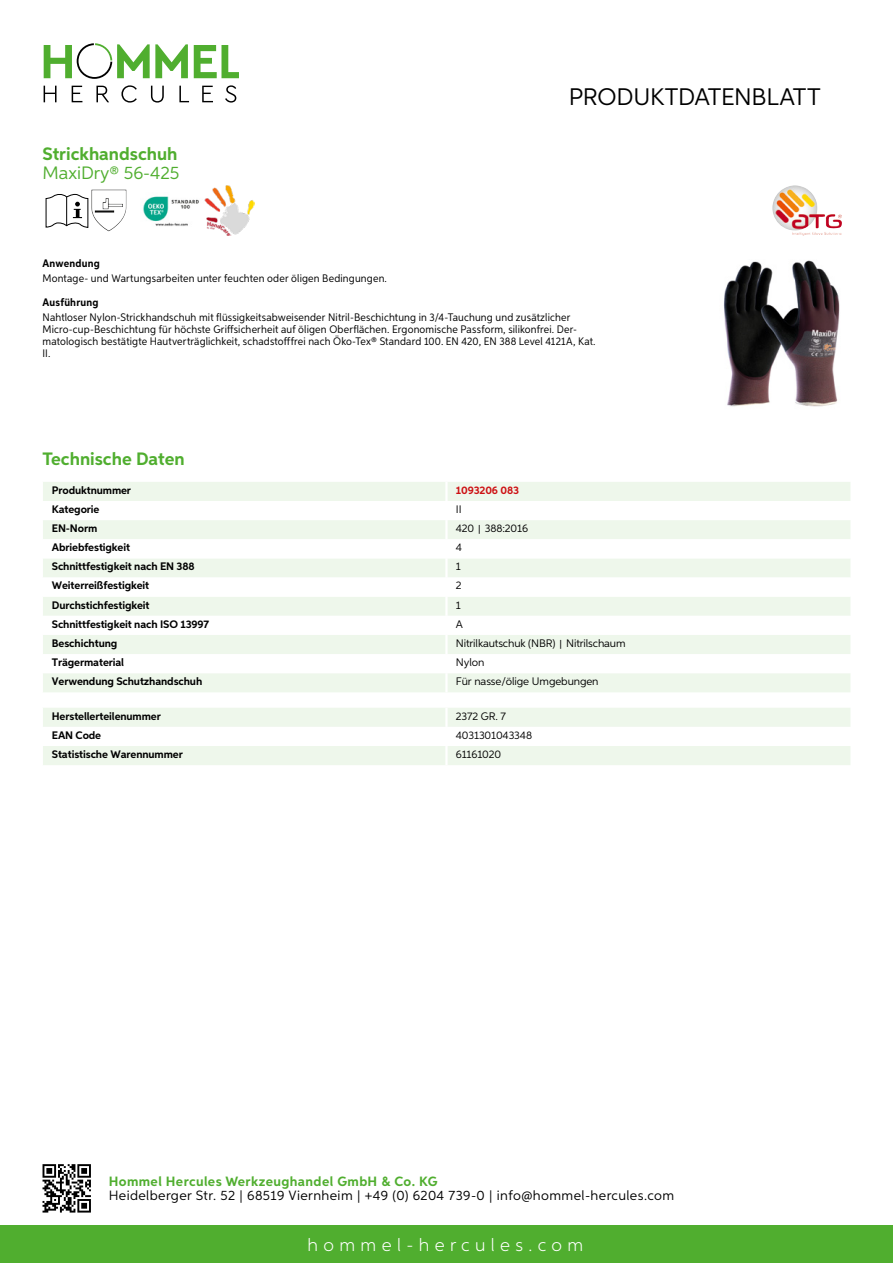
<style>
.page{position:relative;width:893px;height:1263px;background:#fff}
.page>*{position:absolute;margin:0;border:0;box-sizing:border-box;transform-origin:0 0}
.t1{font:24px "Aspira";letter-spacing:-.01em;color:#000}
.t2{font:700 18px "Aspira";color:#50ae2f}
.t3{font:300 18px "Aspira";letter-spacing:.3em;color:#fff}
.t4{font:18px "Aspira";color:#50ae2f}
.t5{font:13.5px "Aspira";letter-spacing:.03em;color:#000}
.t6{font:700 13.5px "Aspira";letter-spacing:.03em;color:#50ae2f}
.t7{font:10.95px/12px "Aspira Nar";letter-spacing:.015em;color:#000}
.t8{font:700 10.95px "Aspira";letter-spacing:-.01em;color:#000}
.t9{font:10.95px "Aspira";letter-spacing:-.01em;color:#000}
.t10{font:700 10.95px "Aspira Nar";letter-spacing:.02em;color:#000}
.t11{font:700 10.95px "Aspira";letter-spacing:-.01em;color:#cd1013}
.s1{font-family:"Wuerth Global";font-size:10.5px}
</style>
<div class="page">
<div style="left:0;top:1226px;width:893px;height:37px;background:#50ae2f"></div>
<svg style="left:43px;top:1164px;width:48px;height:48px"></svg>
<svg style="left:194px;top:45px;width:45px;height:33px"></svg>
<svg style="left:44px;top:43px;width:144px;height:36px"></svg>
<svg style="left:44px;top:86px;width:13px;height:16px"></svg>
<svg style="left:72px;top:86px;width:10px;height:16px"></svg>
<svg style="left:96px;top:86px;width:13px;height:16px"></svg>
<svg style="left:121px;top:85px;width:16px;height:18px"></svg>
<svg style="left:151px;top:86px;width:13px;height:17px"></svg>
<svg style="left:179px;top:86px;width:10px;height:16px"></svg>
<svg style="left:202px;top:86px;width:11px;height:16px"></svg>
<svg style="left:225px;top:85px;width:11px;height:18px"></svg>
<div style="left:43px;top:482px;width:807px;height:210px;background:#eef7eb"></div>
<svg style="left:43px;top:501px;width:807px;height:172px"></svg>
<hr style="left:445px;top:482px;width:3px;height:19px;background:#fff">
<hr style="left:445px;top:501px;width:3px;height:19px;background:#fff">
<hr style="left:445px;top:520px;width:3px;height:19px;background:#fff">
<hr style="left:445px;top:539px;width:3px;height:19px;background:#fff">
<hr style="left:445px;top:558px;width:3px;height:19px;background:#fff">
<hr style="left:445px;top:577px;width:3px;height:20px;background:#fff">
<hr style="left:445px;top:597px;width:3px;height:19px;background:#fff">
<hr style="left:445px;top:616px;width:3px;height:19px;background:#fff">
<hr style="left:445px;top:635px;width:3px;height:19px;background:#fff">
<hr style="left:445px;top:654px;width:3px;height:19px;background:#fff">
<hr style="left:445px;top:673px;width:3px;height:19px;background:#fff">
<svg style="left:43px;top:708px;width:807px;height:57px"></svg>
<hr style="left:445px;top:746px;width:3px;height:19px;background:#fff">
<svg style="left:46px;top:193px;width:42px;height:35px"></svg>
<img style="left:91px;top:189px;width:8px;height:35px">
<img style="left:143px;top:196px;width:56px;height:30px">
<img style="left:204px;top:185px;width:50px;height:50px">
<img style="left:723px;top:260px;width:117px;height:147px">
<img style="left:772px;top:185px;width:70px;height:50px">
<h2 class="t2" style="left:43px;top:142px;width:137px">Strickhandschuh</h2>
<h2 class="t4" style="left:43px;top:162px;width:138px">MaxiDry® 56-425</h2>
<h1 class="t1" style="left:569px;top:82px;width:253px">Produktdatenblatt</h1>
<p class="t10" style="left:43px;top:257px;width:59px">Anwendung</p>
<p class="t7" style="left:43px;top:273px;width:346px">Montage- und Wartungsarbeiten unter feuchten oder öligen Bedingungen.</p>
<p class="t10" style="left:43px;top:295px;width:58px">Ausführung</p>
<p class="t7" style="left:43px;top:311px;width:555px">Nahtloser Nylon-Strickhandschuh mit flüssigkeitsabweisender Nitril-Beschichtung in 3/4-Tauchung und zusätzlicher Micro-cup-Beschichtung für höchste Griffsicherheit auf öligen Oberflächen. Ergonomische Passform, silikonfrei. Der&shy;matologisch bestätigte Hautverträglichkeit, schadstofffrei nach Öko-Tex® Standard 100. EN 420, EN 388 Level 4121A, Kat.<br>II.</p>
<h2 class="t2" style="left:43px;top:448px;width:144px">Technische Daten</h2>
<p class="t8" style="left:52px;top:483px;width:81px">Produktnummer</p>
<p class="t11" style="left:456px;top:483px;width:65px">1093206 083</p>
<p class="t8" style="left:52px;top:502px;width:49px">Kategorie</p>
<p class="t9" style="left:456px;top:502px;width:7px">II</p>
<p class="t8" style="left:52px;top:521px;width:47px">EN-Norm</p>
<p class="t9" style="left:456px;top:522px;width:74px">420 <span class="s1">|</span> 388:2016</p>
<p class="t8" style="left:52px;top:541px;width:80px">Abriebfestigkeit</p>
<p class="t9" style="left:456px;top:541px;width:8px">4</p>
<p class="t8" style="left:52px;top:560px;width:144px">Schnittfestigkeit nach EN 388</p>
<p class="t9" style="left:456px;top:560px;width:7px">1</p>
<p class="t8" style="left:52px;top:579px;width:99px">Weiterreißfestigkeit</p>
<p class="t9" style="left:456px;top:579px;width:7px">2</p>
<p class="t8" style="left:52px;top:598px;width:99px">Durchstichfestigkeit</p>
<p class="t9" style="left:456px;top:598px;width:7px">1</p>
<p class="t8" style="left:52px;top:617px;width:159px">Schnittfestigkeit nach ISO 13997</p>
<p class="t9" style="left:456px;top:617px;width:8px">A</p>
<p class="t8" style="left:52px;top:636px;width:67px">Beschichtung</p>
<p class="t9" style="left:456px;top:636px;width:83px">N itrilkautschuk (NBR</p>
<p class="t9" style="left:552px;top:636px;width:75px">) <span class="s1">|</span> N itrilschaum</p>
<p class="t8" style="left:52px;top:655px;width:74px">Trägermaterial</p>
<p class="t9" style="left:456px;top:655px;width:30px">Nylon</p>
<p class="t8" style="left:52px;top:675px;width:152px">Verwendung Schutzhandschuh</p>
<p class="t9" style="left:456px;top:675px;width:144px">Für nasse/ölige U mgebungen</p>
<p class="t8" style="left:52px;top:709px;width:111px">Herstellerteilenummer</p>
<p class="t9" style="left:456px;top:709px;width:52px">2372 GR. 7</p>
<p class="t8" style="left:52px;top:728px;width:51px">EAN Code</p>
<p class="t9" style="left:456px;top:728px;width:78px">4031301043348</p>
<p class="t8" style="left:52px;top:747px;width:132px">Statistische Warennummer</p>
<p class="t9" style="left:456px;top:747px;width:47px">61161020</p>
<p class="t6" style="left:109px;top:1172px;width:330px">Hommel Hercules Werkzeughandel GmbH &amp; Co. KG</p>
<p class="t5" style="left:109px;top:1187px;width:567px">Heidelberger Str. 52 | 68519 Viernheim | +49 (0) 6204 739-0 | info@hommel-hercules.com</p>
<h2 class="t3" style="left:307px;top:1234px;width:277px">hommel-hercules.com</h2>
</div>
